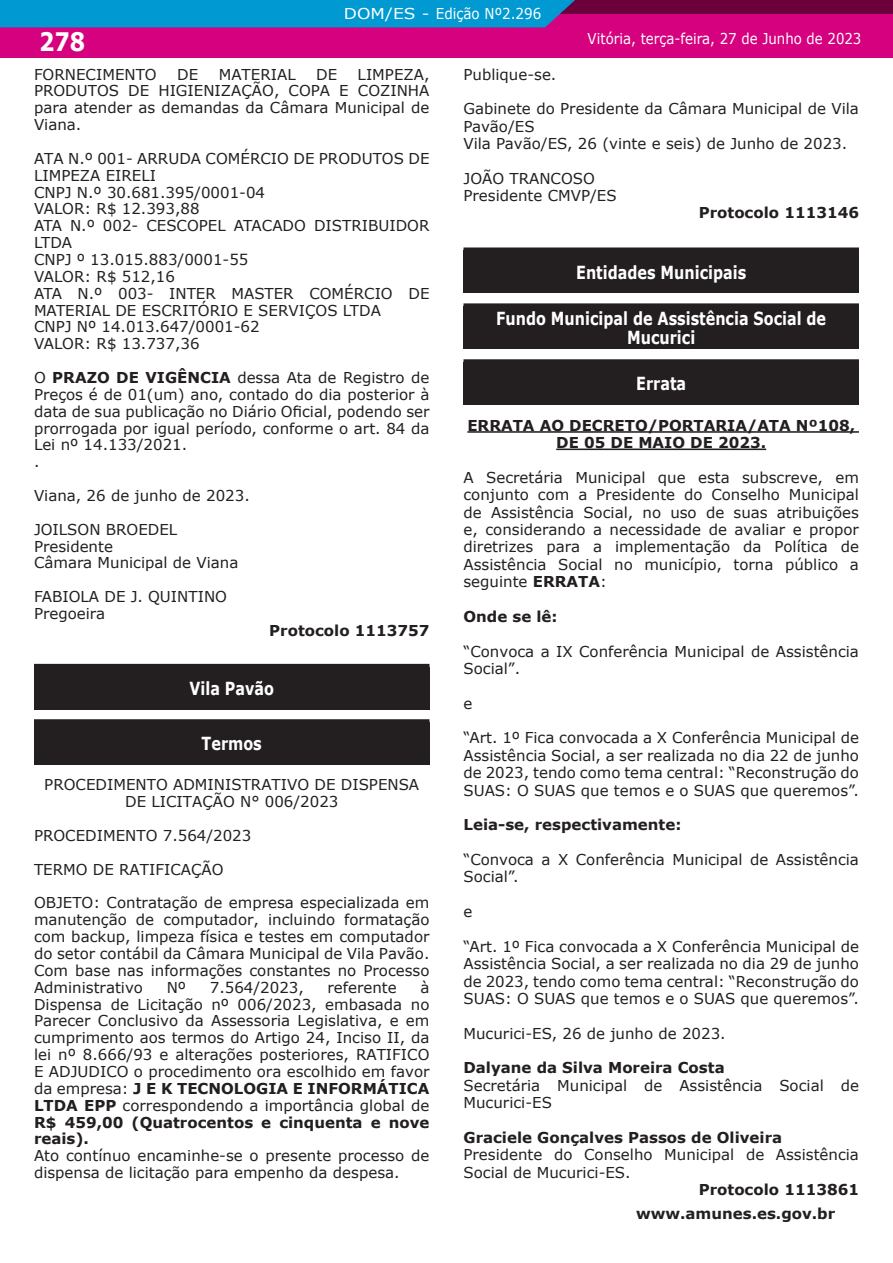
<style>
.page{position:relative;width:893px;height:1263px;background:#fff}
.page>*{position:absolute;margin:0;border:0;box-sizing:border-box;transform-origin:0 0}
.t1{font:700 25.5px "Verdana";color:#fff;scale:.85 1}
.t2{font:700 18px/19.5px "Verdana";color:#fff;text-align:center;scale:.8 1}
.t3{font:15px/16.8px "Verdana";color:#231f20}
.t4{font:700 15px/17.4px "Verdana";color:#231f20;text-align:center}
.t5{font:15px "Verdana";color:#fff;scale:.89 1}
.t6{font:15px "Verdana";color:#fff;scale:1.14 1}
.s1{font-weight:700}
</style>
<div class="page">
<div style="left:0;top:0;width:893px;height:57px;background:#d6017f"></div>
<div style="left:0;top:0;width:893px;height:14px;background:#6c003b"></div>
<div style="left:0;top:0;width:575px;height:27px;background:#0099d1"></div>
<div style="left:34px;top:667px;width:395px;height:42px;background:#231f20"></div>
<div style="left:34px;top:664px;width:395px;height:6px;background:#231f20"></div>
<div style="left:34px;top:722px;width:395px;height:43px;background:#231f20"></div>
<div style="left:34px;top:719px;width:395px;height:6px;background:#231f20"></div>
<hr style="left:467px;top:431px;width:392px;height:2px;background:#231f20">
<hr style="left:556px;top:448px;width:210px;height:2px;background:#231f20">
<div style="left:463px;top:250px;width:396px;height:43px;background:#231f20"></div>
<div style="left:463px;top:247px;width:396px;height:6px;background:#231f20"></div>
<div style="left:463px;top:306px;width:396px;height:43px;background:#231f20"></div>
<div style="left:463px;top:303px;width:396px;height:6px;background:#231f20"></div>
<div style="left:463px;top:362px;width:396px;height:43px;background:#231f20"></div>
<div style="left:463px;top:359px;width:396px;height:6px;background:#231f20"></div>
<h1 class="t1" style="left:39px;top:30px;width:56px">278</h1>
<p class="t6" style="left:344px;top:7px;width:175px">DOM/ES - Edição Nº2.296</p>
<p class="t5" style="left:588px;top:32px;width:309px">Vitória, terça-feira, 27 de Junho de 2023</p>
<p class="t3" style="left:34px;top:67px;width:124px">FORNECIMENTO</p>
<p class="t3" style="left:177px;top:67px;width:23px">DE</p>
<p class="t3" style="left:219px;top:67px;width:78px">MATERIAL</p>
<p class="t3" style="left:316px;top:67px;width:23px">DE</p>
<p class="t3" style="left:34px;top:67px;width:397px;text-align:justify;text-indent:324px">LIMPEZA, PRODUTOS DE HIGIENIZAÇÃO, COPA E COZINHA para atender as demandas da Câmara Municipal de Viana.</p>
<p class="t3" style="left:34px;top:151px;width:397px">ATA N.º 001- ARRUDA COMÉRCIO DE PRODUTOS DE<br>LIMPEZA EIRELI<br>CNPJ N.º 30.681.395/0001-04<br>VALOR: R$ 12.393,88<br>ATA N.º 002- CESCOPEL ATACADO DISTRIBUIDOR<br>LTDA<br>CNPJ º 13.015.883/0001-55<br>VALOR: R$ 512,16<br>ATA N.º 003- INTER MASTER COMÉRCIO DE<br>MATERIAL DE ESCRITÓRIO E SERVIÇOS LTDA<br>CNPJ Nº 14.013.647/0001-62<br>VALOR: R$ 13.737,36</p>
<p class="t3" style="left:34px;top:370px;width:397px">O <span class="s1">PRAZO DE VIGÊNCIA</span> dessa Ata de Registro de Preços é de 01(um) ano, contado do dia posterior à data de sua publicação no Diário Oficial, podendo ser prorrogada por igual período, conforme o art. 84 da Lei nº 14.133/2021.<br>.</p>
<p class="t3" style="left:34px;top:488px;width:217px">Viana, 26 de junho de 2023.</p>
<p class="t3" style="left:34px;top:522px;width:206px">JOILSON BROEDEL<br>Presidente<br>Câmara Municipal de Viana</p>
<p class="t3" style="left:34px;top:589px;width:195px">FABIOLA DE J. QUINTINO<br>Pregoeira</p>
<p class="t4" style="left:269px;top:622px;width:162px">Protocolo 1113757</p>
<p class="t2" style="left:190px;top:680px;width:107px">Vila Pavão</p>
<p class="t2" style="left:202px;top:735px;width:77px">Termos</p>
<p class="t3" style="left:44px;top:777px;width:376px;text-align:center">PROCEDIMENTO ADMINISTRATIVO DE DISPENSA<br>DE LICITAÇÃO N° 006/2023</p>
<p class="t3" style="left:34px;top:828px;width:219px">PROCEDIMENTO 7.564/2023</p>
<p class="t3" style="left:34px;top:862px;width:191px">TERMO DE RATIFICAÇÃO</p>
<p class="t3" style="left:34px;top:895px;width:397px;text-align:justify">OBJETO: Contratação de empresa especializada em manutenção de computador, incluindo formatação com backup, limpeza física e testes em computador do setor contábil da Câmara Municipal de Vila Pavão.<br>Com base nas informações constantes no Processo Administrativo</p>
<p class="t3" style="left:34px;top:980px;width:397px;text-align:justify;text-indent:386px">à Dispensa de Licitação nº 006/2023, embasada no Parecer Conclusivo da Assessoria Legislativa, e em cumprimento aos termos do Artigo 24, Inciso II, da lei nº 8.666/93 e alterações posteriores, RATIFICO E ADJUDICO o procedimento ora escolhido em favor da empresa: <span class="s1">J E K TECNOLOGIA E INFORMÁTICA LTDA EPP</span> correspondendo a importância global de <span class="s1">R$ 459,00 (Quatrocentos e cinquenta e nove reais).</span></p>
<p class="t3" style="left:34px;top:1148px;width:397px">Ato contínuo encaminhe-se o presente processo de dispensa de licitação para empenho da despesa.</p>
<p class="t3" style="left:167px;top:980px;width:21px">Nº</p>
<p class="t3" style="left:210px;top:980px;width:96px">7.564/2023,</p>
<p class="t3" style="left:328px;top:980px;width:71px">referente</p>
<p class="t3" style="left:463px;top:67px;width:94px">Publique-se.</p>
<p class="t3" style="left:463px;top:101px;width:397px;line-height:17.4px">Gabinete do Presidente da Câmara Municipal de Vila<br>Pavão/ES<br>Vila Pavão/ES, 26 (vinte e seis) de Junho de 2023.</p>
<p class="t3" style="left:463px;top:170px;width:155px;line-height:17.4px">JOÃO TRANCOSO<br>Presidente CMVP/ES</p>
<p class="t4" style="left:699px;top:205px;width:162px">Protocolo 1113146</p>
<p class="t2" style="left:576px;top:263px;width:214px">Entidades Municipais</p>
<p class="t2" style="left:496px;top:310px;width:414px">Fundo Municipal de Assistência Social de<br>Mucurici</p>
<p class="t2" style="left:636px;top:375px;width:64px">Errata</p>
<p class="t4" style="left:467px;top:418px;width:389px">ERRATA AO DECRETO/PORTARIA/ATA Nº108,<br>DE 05 DE MAIO DE 2023.</p>
<p class="t3" style="left:463px;top:470px;width:397px;line-height:17.4px;text-align:justify">A Secretária Municipal que esta subscreve, em conjunto com a Presidente do Conselho Municipal de Assistência Social, no uso de suas atribuições e, considerando a necessidade de avaliar e propor diretrizes para a implementação da Política de Assistência Social no município, torna público a seguinte <span class="s1">ERRATA</span>:</p>
<p class="t4" style="left:463px;top:609px;width:96px">Onde se lê:</p>
<p class="t3" style="left:463px;top:643px;width:397px;line-height:17.4px">“Convoca a IX Conferência Municipal de Assistência<br>Social”.</p>
<p class="t3" style="left:463px;top:696px;width:10px">e</p>
<p class="t3" style="left:463px;top:730px;width:397px;line-height:17.4px;text-align:justify">“Art. 1º Fica convocada a X Conferência Municipal de Assistência Social, a ser realizada no dia 22 de junho de 2023, tendo como tema central: “Reconstrução do SUAS: O SUAS que temos e o SUAS que queremos”.</p>
<p class="t4" style="left:463px;top:817px;width:219px">Leia-se, respectivamente:</p>
<p class="t3" style="left:463px;top:852px;width:397px;line-height:17.4px">“Convoca a X Conferência Municipal de Assistência<br>Social”.</p>
<p class="t3" style="left:463px;top:904px;width:10px">e</p>
<p class="t3" style="left:463px;top:938px;width:397px;line-height:17.4px;text-align:justify">“Art. 1º Fica convocada a X Conferência Municipal de Assistência Social, a ser realizada no dia 29 de junho de 2023, tendo como tema central: “Reconstrução do SUAS: O SUAS que temos e o SUAS que queremos”.</p>
<p class="t3" style="left:463px;top:1026px;width:264px">Mucurici-ES, 26 de junho de 2023.</p>
<p class="t4" style="left:463px;top:1060px;width:263px">Dalyane da Silva Moreira Costa</p>
<p class="t3" style="left:463px;top:1077px;width:397px;line-height:17.4px">Secretária Municipal de Assistência Social de<br>Mucurici-ES</p>
<p class="t4" style="left:463px;top:1129px;width:320px">Graciele Gonçalves Passos de Oliveira</p>
<p class="t3" style="left:463px;top:1147px;width:397px;line-height:17.4px">Presidente do Conselho Municipal de Assistência<br>Social de Mucurici-ES.</p>
<p class="t4" style="left:699px;top:1182px;width:162px">Protocolo 1113861</p>
<p class="t4" style="left:636px;top:1206px;width:201px">www.amunes.es.gov.br</p>
</div>
